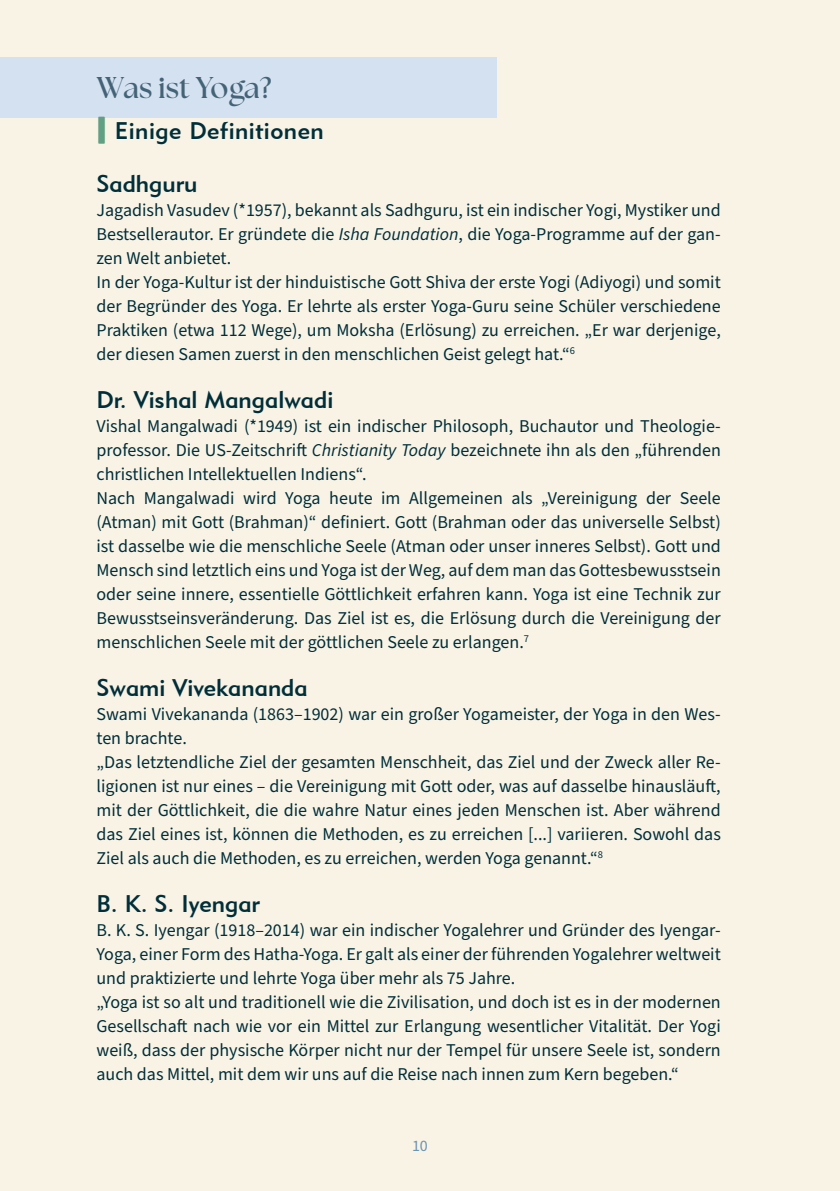
<style>
.page{position:relative;width:840px;height:1191px;background:#fff}
.page>*{position:absolute;margin:0;border:0;box-sizing:border-box;transform-origin:0 0}
.t1{font:700 30px "The Seasons";color:#456376}
.t2{font:24px "Geometric 415 BT Medium A";color:#002e39}
.t3{font:24px "Geometric 415 BT Medium A";letter-spacing:.02em;color:#002e39}
.t4{font:18px/24px "Source Sans Pro";color:#002e39}
.t5{font:16px "Source Sans Pro";color:#6994b3}
.s1{font-family:"Bungee";font-size:30px;color:#61a082}
.s2{font-style:italic}
</style>
<div class="page">
<div style="left:0;top:0;width:839px;height:1191px;background:#f9f3e6"></div>
<div style="left:0;top:57px;width:496px;height:60px;background:#d3e1f1"></div>
<h1 class="t1" style="left:96px;top:67px;width:176px">Was ist Yoga?</h1>
<h2 class="t3" style="left:96px;top:116px;width:229px"><span class="s1">|</span> Einige Definitionen</h2>
<h2 class="t2" style="left:96px;top:169px;width:102px">Sadhguru</h2>
<p class="t4" style="left:96px;top:199px;width:625px">Jagadish Vasudev (*1957), bekannt als Sadhguru, ist ein indischer Yogi, Mystiker und Bestsellerautor. Er gründete die <span class="s2">Isha Foundation</span>, die Yoga-Programme auf der gan&shy;zen Welt anbietet.<br>In der Yoga-Kultur ist der hinduistische Gott Shiva der erste Yogi (Adiyogi) und somit der Begründer des Yoga. Er lehrte als erster Yoga-Guru seine Schüler verschiedene Praktiken (etwa 112 Wege), um Moksha (Erlösung) zu erreichen. „Er war derjenige, der diesen Samen zuerst in den menschlichen Geist gelegt hat.“<sup>6</sup></p>
<h2 class="t2" style="left:96px;top:385px;width:238px">Dr. Vishal Mangalwadi</h2>
<p class="t4" style="left:96px;top:415px;width:625px">Vishal Mangalwadi (*1949) ist ein indischer Philosoph, Buchautor und Theologie&shy;professor. Die US-Zeitschrift <span class="s2">Christianity Today</span> bezeichnete ihn als den „führenden christlichen Intellektuellen Indiens“.<br>Nach Mangalwadi wird Yoga heute im Allgemeinen als „Vereinigung der Seele (Atman) mit Gott (Brahman)“ definiert. Gott (Brahman oder das universelle Selbst) ist dasselbe wie die menschliche Seele (Atman oder unser inneres Selbst). Gott und Mensch sind letztlich eins und Yoga ist der Weg, auf dem man das Gottesbewusstsein oder seine innere, essentielle Göttlichkeit erfahren kann. Yoga ist eine Technik zur Bewusstseinsveränderung. Das Ziel ist es, die Erlösung durch die Vereinigung der menschlichen Seele mit der göttlichen Seele zu erlangen.<sup>7</sup></p>
<h2 class="t2" style="left:96px;top:673px;width:213px">Swami Vivekananda</h2>
<p class="t4" style="left:96px;top:703px;width:625px">Swami Vivekananda (1863–1902) war ein großer Yogameister, der Yoga in den Wes&shy;ten brachte.<br>„Das letztendliche Ziel der gesamten Menschheit, das Ziel und der Zweck aller Re&shy;ligionen ist nur eines – die Vereinigung mit Gott oder, was auf dasselbe hinausläuft, mit der Göttlichkeit, die die wahre Natur eines jeden Menschen ist. Aber während das Ziel eines ist, können die Methoden, es zu erreichen [...] variieren. Sowohl das Ziel als auch die Methoden, es zu erreichen, werden Yoga genannt.“<sup>8</sup></p>
<h2 class="t2" style="left:96px;top:889px;width:165px">B. K. S. Iyengar</h2>
<p class="t4" style="left:96px;top:919px;width:625px">B. K. S. Iyengar (1918–2014) war ein indischer Yogalehrer und Gründer des Iyengar-Yoga, einer Form des Hatha-Yoga. Er galt als einer der führenden Yogalehrer weltweit und praktizierte und lehrte Yoga über mehr als 75 Jahre.<br>„Yoga ist so alt und traditionell wie die Zivilisation, und doch ist es in der modernen Gesellschaft nach wie vor ein Mittel zur Erlangung wesentlicher Vitalität. Der Yogi weiß, dass der physische Körper nicht nur der Tempel für unsere Seele ist, sondern auch das Mittel, mit dem wir uns auf die Reise nach innen zum Kern begeben.“</p>
<p class="t5" style="left:412px;top:1134px;width:17px">10</p>
</div>
